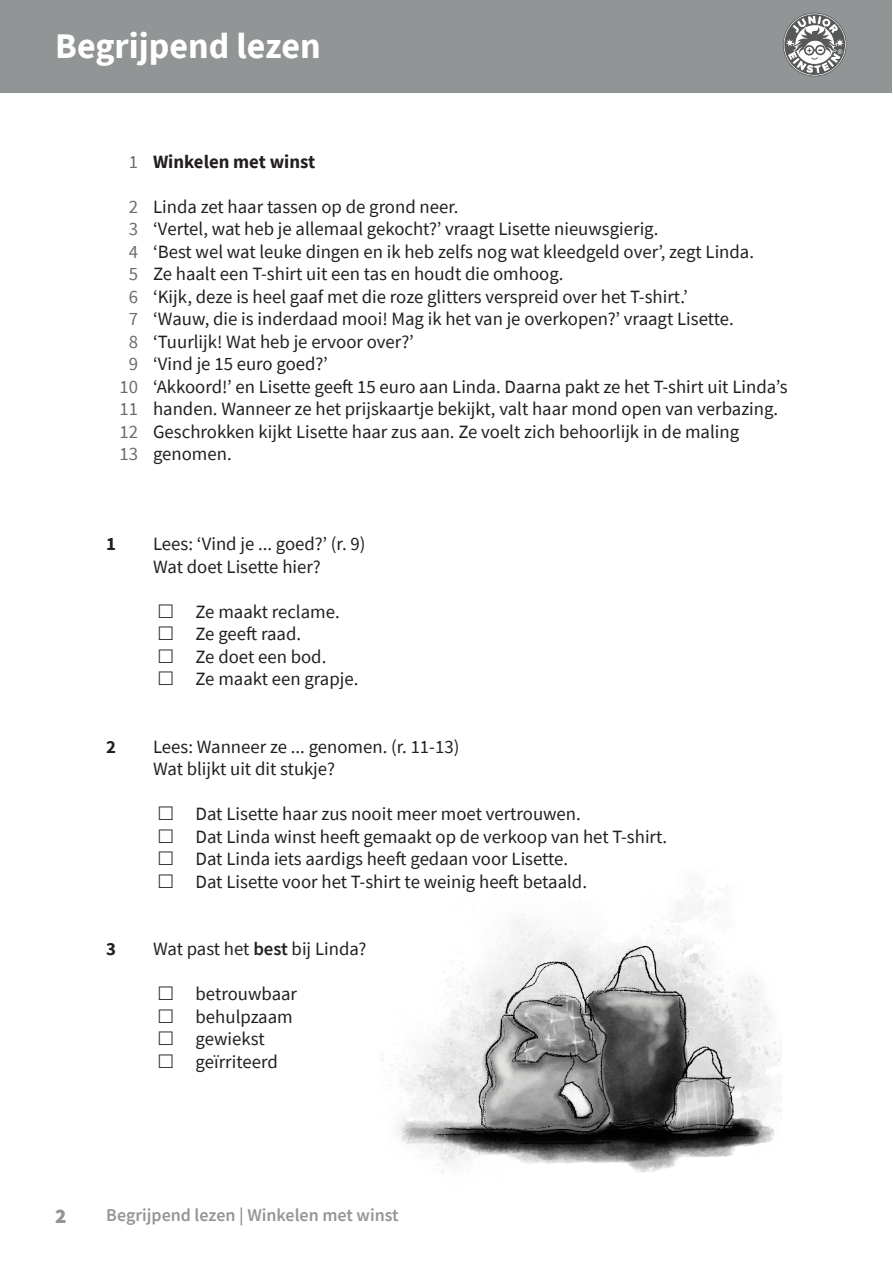
<style>
.page{position:relative;width:893px;height:1263px;background:#fff}
.page>*{position:absolute;margin:0;border:0;box-sizing:border-box;transform-origin:0 0}
.Kop_1{font:700 36px "Source Sans Pro";color:#fff}
.t1{font:900 21px "Source Sans Pro";color:#929595}
.tekst_met_afstand{font:18.75px/22.5px "Source Sans Pro";color:#231f20}
.t2{font:18.75px/22.5px "Source Sans Pro";color:#6c6d70}
.tekst_met_afstand-2{font:700 18.75px "Source Sans Pro";color:#231f20}
.Vraagnummers{font:700 18.75px "Source Sans Pro";color:#231f20}
.Voettekst{font:600 18px "Source Sans Pro";color:#939598}
.s1{font-weight:600}
</style>
<div class="page">
<div style="left:0;top:0;width:892px;height:92px;background:#929595"></div>
<svg style="left:783px;top:13px;width:64px;height:63px"></svg>
<img style="left:381px;top:889px;width:400px;height:285px">
<p class="Kop_1" style="left:55px;top:22px;width:267px">Begrijpend lezen</p>
<p class="t2" style="left:129px;top:150px;width:11px">1</p>
<p class="t2" style="left:129px;top:195px;width:11px">2</p>
<p class="t2" style="left:129px;top:218px;width:11px">3</p>
<p class="t2" style="left:129px;top:240px;width:11px">4<br>5</p>
<p class="t2" style="left:129px;top:285px;width:11px">6</p>
<p class="t2" style="left:129px;top:308px;width:11px">7</p>
<p class="t2" style="left:129px;top:330px;width:11px">8</p>
<p class="t2" style="left:129px;top:353px;width:11px">9</p>
<p class="t2" style="left:120px;top:375px;width:20px">10</p>
<p class="t2" style="left:120px;top:398px;width:20px">11</p>
<p class="t2" style="left:120px;top:420px;width:20px">12</p>
<p class="t2" style="left:120px;top:443px;width:20px">13</p>
<p class="tekst_met_afstand-2" style="left:153px;top:149px;width:164px">Winkelen met winst</p>
<p class="tekst_met_afstand" style="left:153px;top:195px;width:307px">Linda zet haar tassen op de grond neer.</p>
<p class="tekst_met_afstand" style="left:153px;top:218px;width:507px">‘Vertel, wat heb je allemaal gekocht?’ vraagt Lisette nieuwsgierig.</p>
<p class="tekst_met_afstand" style="left:153px;top:240px;width:602px">‘Best wel wat leuke dingen en ik heb zelfs nog wat kleedgeld over’, zegt Linda.</p>
<p class="tekst_met_afstand" style="left:153px;top:263px;width:412px">Ze haalt een T-shirt uit een tas en houdt die omhoog.</p>
<p class="tekst_met_afstand" style="left:153px;top:285px;width:536px">‘Kijk, deze is heel gaaf met die roze glitters verspreid over het T-shirt.’</p>
<p class="tekst_met_afstand" style="left:153px;top:308px;width:582px">‘Wauw, die is inderdaad mooi! Mag ik het van je overkopen?’ vraagt Lisette.</p>
<p class="tekst_met_afstand" style="left:153px;top:330px;width:262px">‘Tuurlijk! Wat heb je ervoor over?’</p>
<p class="tekst_met_afstand" style="left:153px;top:353px;width:636px">‘Vind je 15 euro goed?’<br>‘Akkoord!’ en Lisette geeft 15 euro aan Linda. Daarna pakt ze het T-shirt uit Linda’s handen. Wanneer ze het prijskaartje bekijkt, valt haar mond open van verbazing.</p>
<p class="tekst_met_afstand" style="left:153px;top:420px;width:588px">Geschrokken kijkt Lisette haar zus aan. Ze voelt zich behoorlijk in de maling</p>
<p class="tekst_met_afstand" style="left:153px;top:443px;width:80px">genomen.</p>
<p class="Vraagnummers" style="left:106px;top:531px;width:11px">1</p>
<p class="tekst_met_afstand" style="left:153px;top:533px;width:214px">Lees: ‘Vind je ... goed?’ (r. 9)</p>
<p class="tekst_met_afstand" style="left:153px;top:555px;width:169px">Wat doet Lisette hier?</p>
<p class="tekst_met_afstand" style="left:196px;top:600px;width:146px">Ze maakt reclame.</p>
<p class="tekst_met_afstand" style="left:196px;top:623px;width:107px">Ze geeft raad.</p>
<p class="tekst_met_afstand" style="left:196px;top:645px;width:132px">Ze doet een bod.</p>
<p class="tekst_met_afstand" style="left:196px;top:668px;width:164px">Ze maakt een grapje.</p>
<p class="Vraagnummers" style="left:106px;top:734px;width:11px">2</p>
<p class="tekst_met_afstand" style="left:153px;top:735px;width:308px">Lees: Wanneer ze ... genomen. (r. 11-13)</p>
<p class="tekst_met_afstand" style="left:153px;top:758px;width:183px">Wat blijkt uit dit stukje?</p>
<p class="tekst_met_afstand" style="left:196px;top:803px;width:387px">Dat Lisette haar zus nooit meer moet vertrouwen.</p>
<p class="tekst_met_afstand" style="left:196px;top:825px;width:473px">Dat Linda winst heeft gemaakt op de verkoop van het T-shirt.</p>
<p class="tekst_met_afstand" style="left:196px;top:848px;width:374px">Dat Linda iets aardigs heeft gedaan voor Lisette.</p>
<p class="tekst_met_afstand" style="left:196px;top:870px;width:393px">Dat Lisette voor het T-shirt te weinig heeft betaald.</p>
<p class="Vraagnummers" style="left:106px;top:936px;width:11px">3</p>
<p class="tekst_met_afstand" style="left:153px;top:938px;width:215px">Wat past het <span class="s1">best</span> bij Linda?</p>
<p class="tekst_met_afstand" style="left:196px;top:983px;width:103px">betrouwbaar</p>
<p class="tekst_met_afstand" style="left:196px;top:1005px;width:99px">behulpzaam</p>
<p class="tekst_met_afstand" style="left:196px;top:1028px;width:71px">gewiekst</p>
<p class="tekst_met_afstand" style="left:196px;top:1050px;width:84px">geïrriteerd</p>
<p class="t1" style="left:55px;top:1202px;width:13px">2</p>
<p class="Voettekst" style="left:106px;top:1203px;width:294px">Begrijpend lezen | Winkelen met winst</p>
</div>
